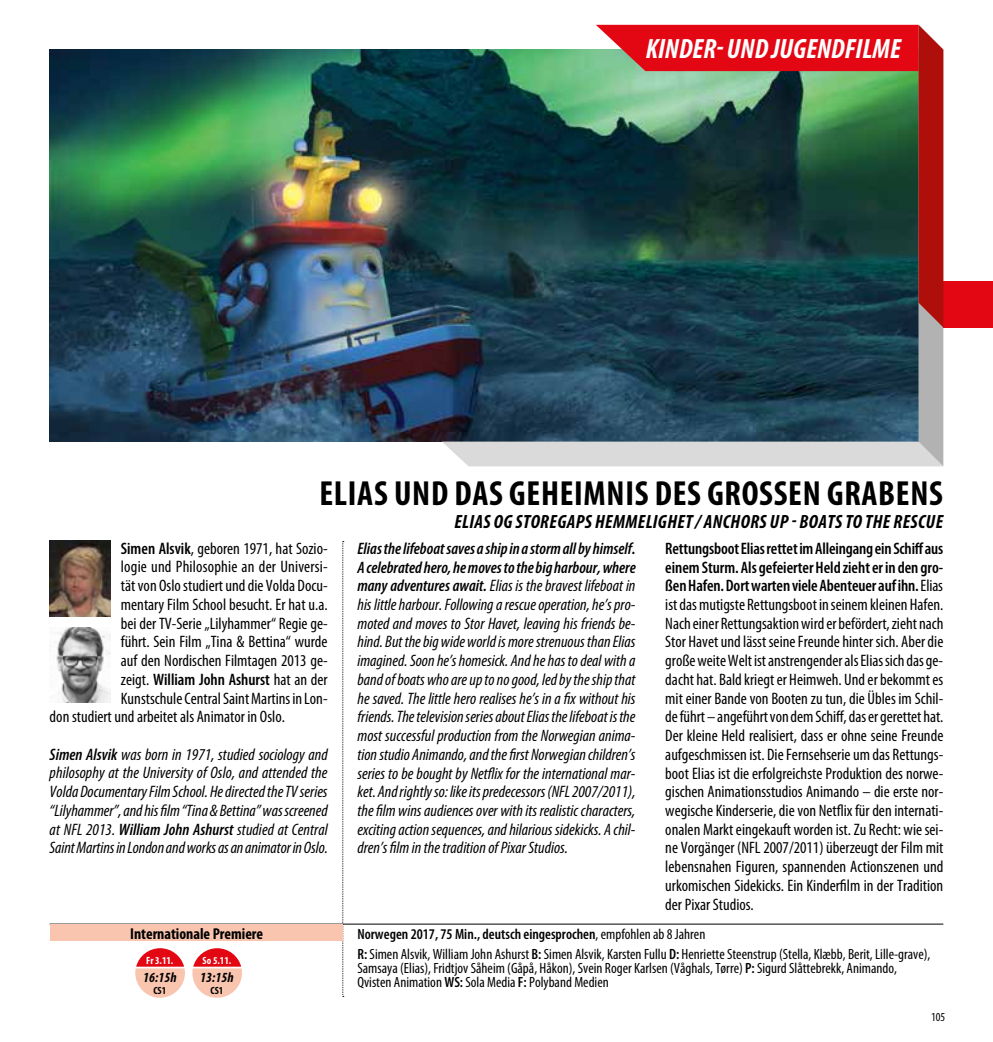
<style>
.page{position:relative;width:993px;height:1042px;background:#fff}
.page>*{position:absolute;margin:0;border:0;box-sizing:border-box;transform-origin:0 0}
.t1{font:700 condensed 35px "Myriad Pro";letter-spacing:.02em;color:#000}
.t2{font:italic 700 condensed 28px "Myriad Pro";color:#fff}
.t3{font:italic 700 condensed 19.25px "Myriad Pro";letter-spacing:.02em;color:#000}
.t4{font:condensed 16.62px/18.7px "Myriad Pro";color:#000;text-align:justify}
.t5{font:italic condensed 16.62px/18.7px "Myriad Pro";color:#000;text-align:justify}
.t6{font:600 condensed 16.62px "Myriad Pro";color:#000}
.t7{font:700 condensed 15.75px "Myriad Pro";color:#000}
.t8{font:condensed 14.88px/19.8px "Myriad Pro";color:#000}
.t9{font:italic 700 condensed 14px "Myriad Pro";color:#000}
.t10{font:condensed 12.25px "Myriad Pro";color:#000}
.t11{font:700 condensed 10.5px "Myriad Pro";color:#fff}
.t12{font:700 condensed 10.5px "Myriad Pro";color:#000}
.s1{font-weight:600}
.s2{font-weight:400}
</style>
<div class="page">
<hr style="left:50px;top:924px;width:893px;height:1px;background:#000">
<img style="left:50px;top:50px;width:391px;height:391px">
<svg style="left:342px;top:541px;width:2px;height:456px"></svg>
<img style="left:50px;top:541px;width:61px;height:75px">
<svg style="left:135px;top:948px;width:50px;height:50px"></svg>
<svg style="left:192px;top:948px;width:50px;height:50px"></svg>
<div style="left:50px;top:924px;width:293px;height:17px;background:#f9c5af"></div>
<div style="left:943px;top:281px;width:49px;height:46px;background:#e30613"></div>
<svg style="left:441px;top:25px;width:502px;height:441px;background:#435153"></svg>
<img style="left:56px;top:627px;width:55px;height:75px">
<h2 class="t2" style="left:645px;top:32px;width:256px">KINDER- UND JUGENDFILME</h2>
<h1 class="t1" style="left:319px;top:472px;width:625px">ELIAS UND DAS GEHEIMNIS DES GROSSEN GRABENS</h1>
<p class="t3" style="left:454px;top:510px;width:490px">ELIAS OG STOREGAPS HEMMELIGHET / ANCHORS UP - BOATS TO THE RESCUE</p>
<p class="t5" style="left:357px;top:539px;width:280px"><span class="s1">Elias the lifeboat saves a ship in a storm all by himself.<br>A celebrated hero, he moves to the big harbour, where many adventures await.</span> Elias is the bravest lifeboat in his little harbour. Following a rescue operation, he’s pro&shy;moted and moves to Stor Havet, leaving his friends be&shy;hind. But the big wide world is more strenuous than Elias imagined. Soon he’s homesick. And he has to deal with a band of boats who are up to no good, led by the ship that he saved. The little hero realises he’s in a fix without his friends. The television series about Elias the lifeboat is the most successful production from the Norwegian anima&shy;tion studio Animando, and the first Norwegian children’s series to be bought by Netflix for the international mar&shy;ket. And rightly so: like its predecessors (NFL 2007/2011), the film wins audiences over with its realistic characters, exciting action sequences, and hilarious sidekicks. A chil&shy;dren’s film in the tradition of Pixar Studios.</p>
<p class="t4" style="left:665px;top:539px;width:280px"><span class="s1">Rettungsboot Elias rettet im Alleingang ein Schiff aus einem Sturm. Als gefeierter Held zieht er in den gro&shy;ßen Hafen. Dort warten viele Abenteuer auf ihn.</span> Elias ist das mutigste Rettungsboot in seinem kleinen Hafen.<br>Nach einer Rettungsaktion wird er befördert, zieht nach Stor Havet und lässt seine Freunde hinter sich. Aber die große weite Welt ist anstrengender als Elias sich das ge&shy;dacht hat. Bald kriegt er Heimweh. Und er bekommt es mit einer Bande von Booten zu tun, die Übles im Schil&shy;de führt – angeführt von dem Schiff, das er gerettet hat.<br>Der kleine Held realisiert, dass er ohne seine Freunde aufgeschmissen ist. Die Fernsehserie um das Rettungs&shy;boot Elias ist die erfolgreichste Produktion des norwe&shy;gischen Animationsstudios Animando – die erste nor&shy;wegische Kinderserie, die von Netflix für den internati&shy;onalen Markt eingekauft worden ist. Zu Recht: wie sei&shy;ne Vorgänger (NFL 2007/2011) überzeugt der Film mit lebensnahen Figuren, spannenden Actionszenen und urkomischen Sidekicks. Ein Kinderfilm in der Tradition der Pixar Studios.</p>
<p class="t4" style="left:121px;top:539px;width:208px"><span class="s1">Simen Alsvik</span>, geboren 1971, hat Sozio-</p>
<p class="t4" style="left:121px;top:557px;width:208px">logie und Philosophie an der Universi-</p>
<p class="t4" style="left:121px;top:576px;width:208px">tät von Oslo studiert und die Volda Docu-</p>
<p class="t4" style="left:121px;top:595px;width:208px">mentary Film School besucht. Er hat u.a.</p>
<p class="t4" style="left:121px;top:613px;width:208px">bei der TV-Serie „Lilyhammer“ Regie ge-</p>
<p class="t4" style="left:121px;top:632px;width:208px">führt. Sein Film „Tina &amp; Bettina“ wurde</p>
<p class="t4" style="left:121px;top:651px;width:208px">auf den Nordischen Filmtagen 2013 ge-</p>
<p class="t6" style="left:121px;top:669px;width:208px"><span class="s2">zeigt.</span> William John Ashurst <span class="s2">hat an der</span></p>
<p class="t4" style="left:121px;top:688px;width:208px">Kunstschule Central Saint Martins in Lon-</p>
<p class="t4" style="left:50px;top:707px;width:237px">don studiert und arbeitet als Animator in Oslo.</p>
<p class="t5" style="left:50px;top:744px;width:280px"><span class="s1">Simen Alsvik</span> was born in 1971, studied sociology and philosophy at the University of Oslo, and attended the Volda Documentary Film School. He directed the TV series “Lilyhammer”, and his film “Tina &amp; Bettina” was screened at NFL 2013. <span class="s1">William John Ashurst</span> studied at Central Saint Martins in London and works as an animator in Oslo.</p>
<p class="t7" style="left:130px;top:923px;width:134px">Internationale Premiere</p>
<p class="t11" style="left:146px;top:954px;width:29px">Fr 3.11.</p>
<p class="t9" style="left:143px;top:968px;width:35px">16:15h</p>
<p class="t12" style="left:153px;top:983px;width:14px">CS1</p>
<p class="t11" style="left:202px;top:954px;width:30px">So 5.11.</p>
<p class="t9" style="left:200px;top:968px;width:35px">13:15h</p>
<p class="t12" style="left:210px;top:983px;width:14px">CS1</p>
<p class="t8" style="left:357px;top:924px;width:574px"><span class="s1">Norwegen 2017, 75 Min., deutsch eingesprochen</span>, empfohlen ab 8 Jahren<br><span class="s1">R:</span> Simen Alsvik, William John Ashurst <span class="s1">B:</span> Simen Alsvik, Karsten Fullu <span class="s1">D:</span> Henriette Steenstrup (Stella, Klæbb, Berit, Lille-grave),</p>
<p class="t8" style="left:357px;top:961px;width:541px;line-height:14px">Samsaya (Elias), Fridtjov Såheim (Gåpå, Håkon), Svein Roger Karlsen (Våghals, Tørre) <span class="s1">P:</span> Sigurd Slåttebrekk, Animando,<br>Qvisten Animation <span class="s1">WS:</span> Sola Media <span class="s1">F:</span> Polyband Medien</p>
<p class="t10" style="left:930px;top:1010px;width:16px">105</p>
</div>
